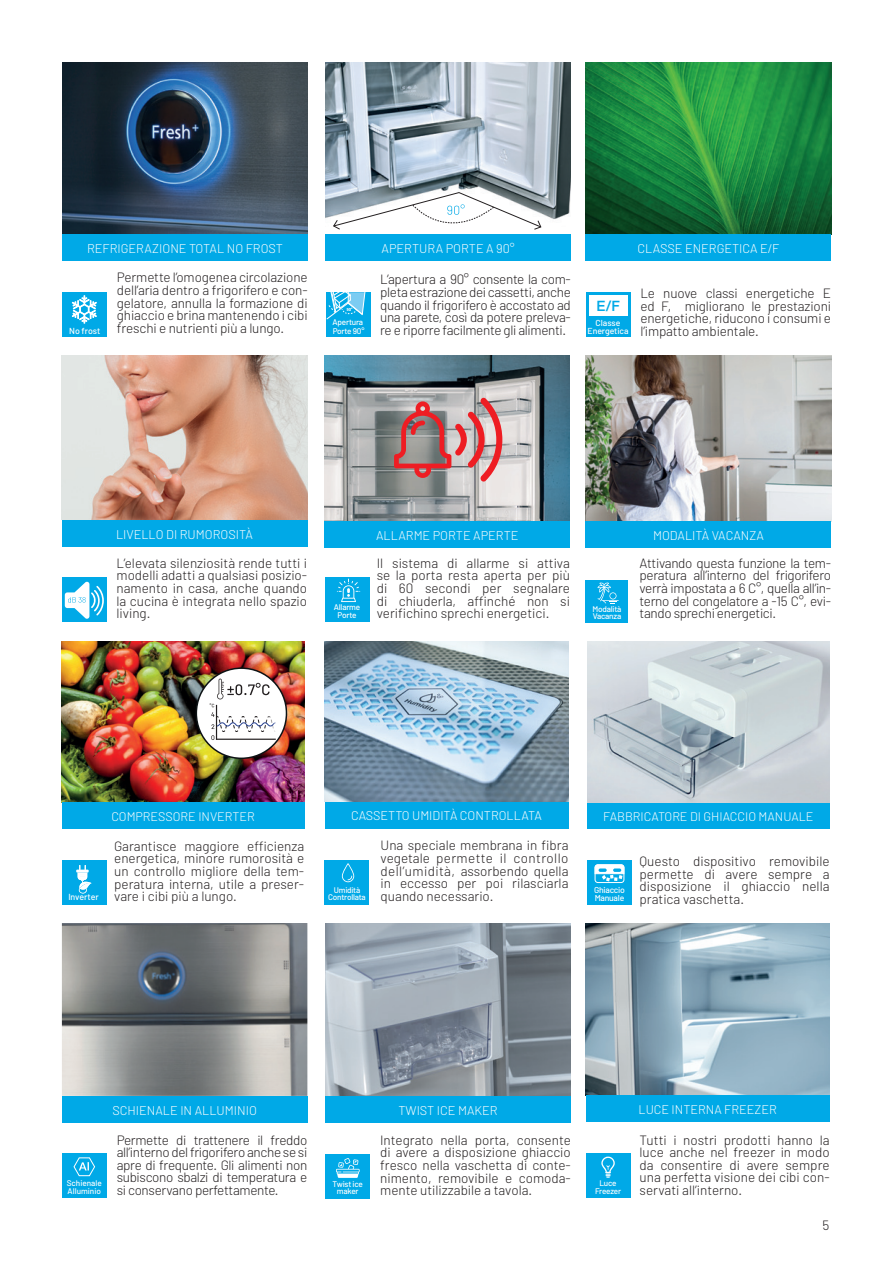
<style>
.page{position:relative;width:893px;height:1263px;background:#fff}
.page>*{position:absolute;margin:0;border:0;box-sizing:border-box;transform-origin:0 0}
.t1{font:500 14.25px "Helvetica Neue";color:#00a9e7}
.t2{font:300 13.5px/12.6px "Barlow";color:#231f20;text-align:justify}
.t3{font:300 12.6px "Barlow";color:#fff}
.t4{font:300 12.45px "Barlow";color:#fff}
.t5{font:500 8.85px "Barlow";color:#fff}
.t6{font:500 8.7px "Barlow";letter-spacing:-.005em;color:#fff}
.t7{font:500 8.55px "Barlow";letter-spacing:-.025em;color:#fff}
.t8{font:500 8.25px "Barlow";letter-spacing:-.025em;color:#fff}
.t9{font:500 8.25px "Barlow";color:#fff}
.t10{font:500 8.1px "Barlow";letter-spacing:-.025em;color:#fff}
</style>
<div class="page">
<img style="left:62px;top:63px;width:246px;height:171px">
<div style="left:62px;top:234px;width:246px;height:27px;background:#00a9e7"></div>
<img style="left:326px;top:63px;width:245px;height:157px">
<div style="left:326px;top:234px;width:245px;height:27px;background:#00a9e7"></div>
<img style="left:325px;top:356px;width:245px;height:165px">
<div style="left:325px;top:521px;width:245px;height:27px;background:#00a9e7"></div>
<div style="left:325px;top:577px;width:44px;height:45px;background:#00a9e7"></div>
<svg style="left:337px;top:579px;width:23px;height:23px"></svg>
<svg style="left:394px;top:397px;width:108px;height:85px;background:#bc898a"></svg>
<svg style="left:333px;top:192px;width:208px;height:38px"></svg>
<div style="left:62px;top:292px;width:45px;height:45px;background:#00a9e7"></div>
<svg style="left:72px;top:295px;width:25px;height:29px"></svg>
<div style="left:326px;top:292px;width:44px;height:45px;background:#00a9e7"></div>
<svg style="left:326px;top:292px;width:40px;height:28px"></svg>
<img style="left:586px;top:356px;width:245px;height:165px">
<div style="left:586px;top:521px;width:245px;height:27px;background:#00a9e7"></div>
<div style="left:586px;top:580px;width:42px;height:42px;background:#00a9e7"></div>
<svg style="left:597px;top:582px;width:22px;height:22px"></svg>
<img style="left:586px;top:63px;width:245px;height:171px">
<div style="left:586px;top:234px;width:245px;height:27px;background:#00a9e7"></div>
<div style="left:586px;top:292px;width:45px;height:45px;background:#00a9e7"></div>
<div style="left:589px;top:296px;width:39px;height:20px;background:#fff"></div>
<img style="left:62px;top:356px;width:245px;height:164px">
<div style="left:62px;top:520px;width:245px;height:27px;background:#00a9e7"></div>
<div style="left:62px;top:577px;width:45px;height:45px;background:#00a9e7"></div>
<svg style="left:65px;top:582px;width:39px;height:37px"></svg>
<img style="left:325px;top:923px;width:246px;height:173px">
<div style="left:325px;top:1096px;width:246px;height:27px;background:#00a9e7"></div>
<img style="left:586px;top:923px;width:244px;height:172px">
<div style="left:586px;top:1095px;width:244px;height:27px;background:#00a9e7"></div>
<img style="left:62px;top:923px;width:245px;height:173px">
<div style="left:62px;top:1096px;width:245px;height:27px;background:#00a9e7"></div>
<div style="left:62px;top:1153px;width:45px;height:45px;background:#00a9e7"></div>
<svg style="left:73px;top:1157px;width:22px;height:19px"></svg>
<img style="left:325px;top:641px;width:243px;height:161px">
<div style="left:325px;top:802px;width:243px;height:26px;background:#00a9e7"></div>
<div style="left:325px;top:860px;width:44px;height:44px;background:#00a9e7"></div>
<svg style="left:342px;top:863px;width:12px;height:19px"></svg>
<div style="left:325px;top:1154px;width:45px;height:44px;background:#00a9e7"></div>
<svg style="left:336px;top:1158px;width:24px;height:20px"></svg>
<div style="left:587px;top:802px;width:243px;height:27px;background:#00a9e7"></div>
<img style="left:587px;top:641px;width:243px;height:161px">
<div style="left:587px;top:860px;width:45px;height:44px;background:#00a9e7"></div>
<div style="left:595px;top:864px;width:29px;height:19px;border:1px solid #fff;border-radius:3px"></div>
<svg style="left:594px;top:864px;width:31px;height:17px"></svg>
<div style="left:586px;top:1153px;width:44px;height:45px;background:#00a9e7"></div>
<svg style="left:601px;top:1156px;width:14px;height:22px"></svg>
<img style="left:62px;top:641px;width:242px;height:161px">
<div style="left:62px;top:802px;width:242px;height:27px;background:#00a9e7"></div>
<div style="left:62px;top:860px;width:44px;height:44px;background:#00a9e7"></div>
<svg style="left:76px;top:865px;width:16px;height:29px"></svg>
<div style="left:196px;top:668px;width:90px;height:90px;background:#fff;border-radius:50%"></div>
<div style="left:196px;top:667px;width:91px;height:92px;border:2px solid #0d1214;border-radius:50%"></div>
<svg style="left:210px;top:678px;width:67px;height:62px"></svg>
<hr style="left:216px;top:705px;width:1px;height:35px;background:#231f20">
<hr style="left:216px;top:739px;width:60px;height:1px;background:#231f20">
<p class="t3" style="left:87px;top:241px;width:197px">REFRIGERAZIONE TOTAL NO FROST</p>
<p class="t3" style="left:382px;top:241px;width:135px">APERTURA PORTE A 90°</p>
<p class="t2" style="left:117px;top:271px;width:192px">Permette l’omogenea circolazione dell’aria dentro a frigorifero e con&shy;gelatore, annulla la formazione di ghiaccio e brina mantenendo i cibi</p>
<p class="t5" style="left:69px;top:326px;width:33px">No frost</p>
<p class="t2" style="left:117px;top:321px;width:169px">freschi e nutrienti più a lungo.</p>
<p class="t8" style="left:333px;top:317px;width:32px">Apertura</p>
<p class="t8" style="left:333px;top:325px;width:33px">Porte 90°</p>
<p class="t2" style="left:380px;top:273px;width:192px">L’apertura a 90° consente la com&shy;pleta estrazione dei cassetti, anche quando il frigorifero è accostato ad una parete, così da potere preleva&shy;re e riporre facilmente gli alimenti.</p>
<p class="t3" style="left:637px;top:241px;width:143px">CLASSE ENERGETICA E/F</p>
<p class="t1" style="left:596px;top:294px;width:25px">E/F</p>
<p class="t6" style="left:596px;top:318px;width:26px">Classe</p>
<p class="t6" style="left:587px;top:326px;width:43px">Energetica</p>
<p class="t2" style="left:640px;top:287px;width:192px">Le nuove classi energetiche E ed F, migliorano le prestazioni energetiche, riducono i consumi e l’impatto ambientale.</p>
<p class="t3" style="left:116px;top:526px;width:138px">LIVELLO DI RUMOROSITÀ</p>
<p class="t2" style="left:117px;top:556px;width:192px">L’elevata silenziosità rende tutti i modelli adatti a qualsiasi posizio&shy;namento in casa, anche quando la cucina è integrata nello spazio living.</p>
<p class="t8" style="left:334px;top:602px;width:28px">Allarme</p>
<p class="t8" style="left:338px;top:610px;width:20px">Porte</p>
<p class="t3" style="left:376px;top:527px;width:144px">ALLARME PORTE APERTE</p>
<p class="t2" style="left:377px;top:556px;width:195px">Il sistema di allarme si attiva se la porta resta aperta per più di 60 secondi per segnalare di chiuderla, affinché non si verifichino sprechi energetici.</p>
<p class="t8" style="left:592px;top:604px;width:30px">Modalità</p>
<p class="t8" style="left:593px;top:611px;width:30px">Vacanza</p>
<p class="t3" style="left:653px;top:527px;width:112px">MODALITÀ VACANZA</p>
<p class="t2" style="left:639px;top:556px;width:193px">Attivando questa funzione la tem&shy;peratura all’interno del frigorifero verrà impostata a 6 C°, quella all’in&shy;terno del congelatore a -15 C°, evi&shy;tando sprechi energetici.</p>
<p class="t5" style="left:68px;top:891px;width:32px">Inverter</p>
<p class="t4" style="left:111px;top:808px;width:145px">COMPRESSORE INVERTER</p>
<p class="t2" style="left:114px;top:839px;width:192px">Garantisce maggiore efficienza energetica, minore rumorosità e un controllo migliore della tem&shy;peratura interna, utile a preser&shy;vare i cibi più a lungo.</p>
<p class="t3" style="left:351px;top:808px;width:192px">CASSETTO UMIDITÀ CONTROLLATA</p>
<p class="t10" style="left:334px;top:885px;width:28px">Umidità</p>
<p class="t10" style="left:328px;top:892px;width:39px">Controllata</p>
<p class="t2" style="left:381px;top:839px;width:189px">Una speciale membrana in fibra vegetale permette il controllo dell’umidità, assorbendo quella in eccesso per poi rilasciarla quando necessario.</p>
<p class="t4" style="left:603px;top:808px;width:212px">FABBRICATORE DI GHIACCIO MANUALE</p>
<p class="t7" style="left:594px;top:885px;width:32px">Ghiaccio</p>
<p class="t7" style="left:595px;top:893px;width:31px">Manuale</p>
<p class="t2" style="left:639px;top:854px;width:192px">Questo dispositivo removibile permette di avere sempre a disposizione il ghiaccio nella pratica vaschetta.</p>
<p class="t9" style="left:67px;top:1178px;width:37px">Schienale</p>
<p class="t9" style="left:68px;top:1186px;width:35px">Alluminio</p>
<p class="t3" style="left:112px;top:1102px;width:146px">SCHIENALE IN ALLUMINIO</p>
<p class="t3" style="left:398px;top:1102px;width:101px">TWIST ICE MAKER</p>
<p class="t3" style="left:638px;top:1101px;width:140px">LUCE INTERNA FREEZER</p>
<p class="t2" style="left:117px;top:1133px;width:192px">Permette di trattenere il freddo all’interno del frigorifero anche se si apre di frequente. Gli alimenti non subiscono sbalzi di temperatura e si conservano perfettamente.</p>
<p class="t2" style="left:639px;top:1133px;width:192px">Tutti i nostri prodotti hanno la luce anche nel freezer in modo da consentire di avere sempre una perfetta visione dei cibi con&shy;servati all’interno.</p>
<p class="t2" style="left:380px;top:1133px;width:192px">Integrato nella porta, consente di avere a disposizione ghiaccio fresco nella vaschetta di conte&shy;nimento, removibile e comoda&shy;mente utilizzabile a tavola.</p>
<p class="t10" style="left:599px;top:1178px;width:19px">Luce</p>
<p class="t10" style="left:595px;top:1186px;width:28px">Freezer</p>
<p class="t8" style="left:333px;top:1179px;width:32px">Twist ice</p>
<p class="t8" style="left:337px;top:1186px;width:23px">maker</p>
<p class="t2" style="left:822px;top:1218px;width:8px">5</p>
</div>
